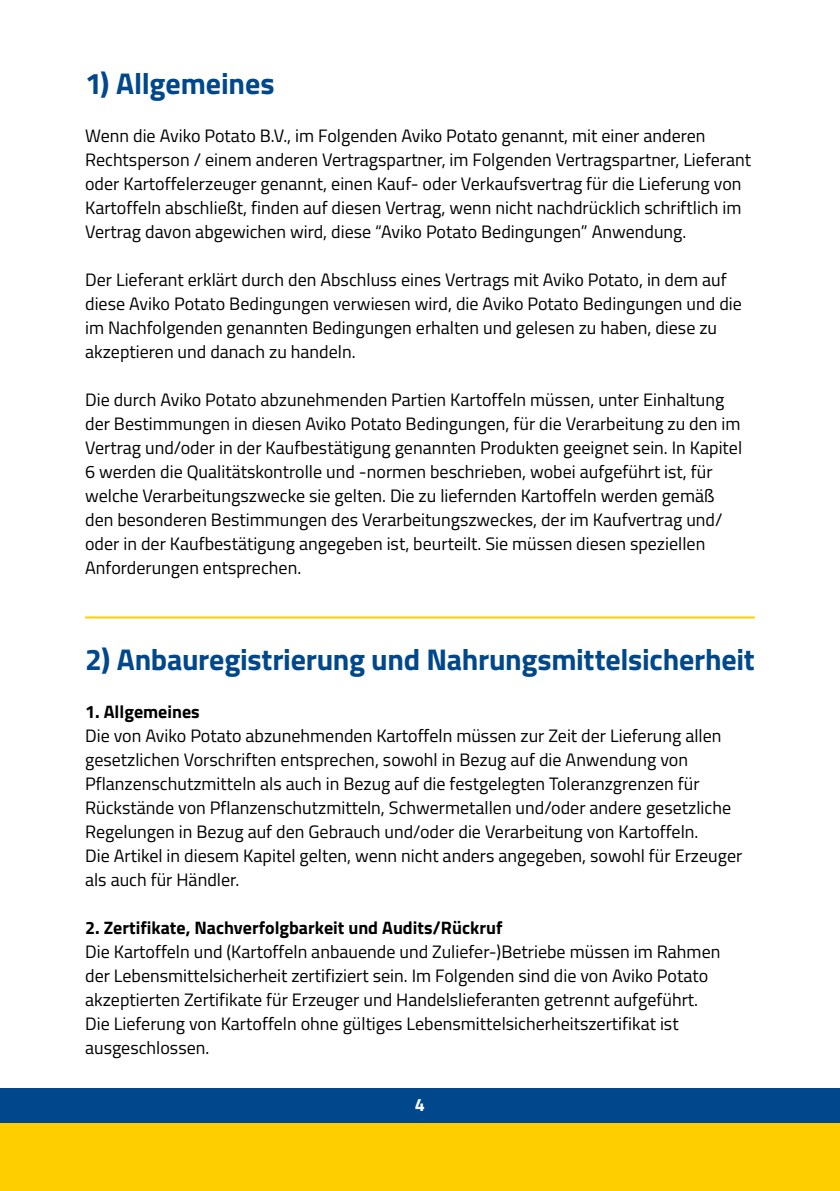
<style>
.page{position:relative;width:840px;height:1191px;background:#fff}
.page>*{position:absolute;margin:0;border:0;box-sizing:border-box;transform-origin:0 0}
.t1{font:700 30px "Titillium";letter-spacing:-.01em;color:#00488b}
.t2{font:18px/24px "Titillium";color:#000}
.t3{font:700 18px "Titillium";color:#000}
.t4{font:700 18px "Titillium";color:#fff}
</style>
<div class="page">
<div style="left:0;top:1095px;width:839px;height:96px;background:#ffce00"></div>
<div style="left:0;top:1089px;width:839px;height:34px;background:#00488b"></div>
<hr style="left:85px;top:616px;width:669px;height:2px;background:#ffce00">
<h1 class="t1" style="left:85px;top:61px;width:191px">1) Allgemeines</h1>
<p class="t2" style="left:85px;top:123px;width:667px">Wenn die Aviko Potato B.V., im Folgenden Aviko Potato genannt, mit einer anderen Rechtsperson / einem anderen Vertragspartner, im Folgenden Vertragspartner, Lieferant oder Kartoffelerzeuger genannt, einen Kauf- oder Verkaufsvertrag für die Lieferung von Kartoffeln abschließt, finden auf diesen Vertrag, wenn nicht nachdrücklich schriftlich im Vertrag davon abgewichen wird, diese “Aviko Potato Bedingungen” Anwendung.</p>
<p class="t2" style="left:85px;top:267px;width:658px">Der Lieferant erklärt durch den Abschluss eines Vertrags mit Aviko Potato, in dem auf diese Aviko Potato Bedingungen verwiesen wird, die Aviko Potato Bedingungen und die im Nachfolgenden genannten Bedingungen erhalten und gelesen zu haben, diese zu akzeptieren und danach zu handeln.</p>
<p class="t2" style="left:85px;top:387px;width:658px">Die durch Aviko Potato abzunehmenden Partien Kartoffeln müssen, unter Einhaltung der Bestimmungen in diesen Aviko Potato Bedingungen, für die Verarbeitung zu den im Vertrag und/oder in der Kaufbestätigung genannten Produkten geeignet sein. In Kapitel 6 werden die Qualitätskontrolle und -normen beschrieben, wobei aufgeführt ist, für welche Verarbeitungszwecke sie gelten. Die zu liefernden Kartoffeln werden gemäß den besonderen Bestimmungen des Verarbeitungszweckes, der im Kaufvertrag und/ oder in der Kaufbestätigung angegeben ist, beurteilt. Sie müssen diesen speziellen Anforderungen entsprechen.</p>
<h1 class="t1" style="left:85px;top:637px;width:670px">2) Anbauregistrierung und Nahrungsmittelsicherheit</h1>
<p class="t3" style="left:85px;top:698px;width:116px">1. Allgemeines</p>
<p class="t2" style="left:85px;top:723px;width:658px">Die von Aviko Potato abzunehmenden Kartoffeln müssen zur Zeit der Lieferung allen gesetzlichen Vorschriften entsprechen, sowohl in Bezug auf die Anwendung von Pflanzenschutzmitteln als auch in Bezug auf die festgelegten Toleranzgrenzen für Rückstände von Pflanzenschutzmitteln, Schwermetallen und/oder andere gesetzliche Regelungen in Bezug auf den Gebrauch und/oder die Verarbeitung von Kartoffeln.<br>Die Artikel in diesem Kapitel gelten, wenn nicht anders angegeben, sowohl für Erzeuger als auch für Händler.</p>
<p class="t3" style="left:85px;top:914px;width:418px">2. Zertifikate, Nachverfolgbarkeit und Audits/Rückruf</p>
<p class="t2" style="left:85px;top:939px;width:636px">Die Kartoffeln und (Kartoffeln anbauende und Zuliefer-)Betriebe müssen im Rahmen der Lebensmittelsicherheit zertifiziert sein. Im Folgenden sind die von Aviko Potato akzeptierten Zertifikate für Erzeuger und Handelslieferanten getrennt aufgeführt.<br>Die Lieferung von Kartoffeln ohne gültiges Lebensmittelsicherheitszertifikat ist ausgeschlossen.</p>
<p class="t4" style="left:414px;top:1091px;width:12px">4</p>
</div>
